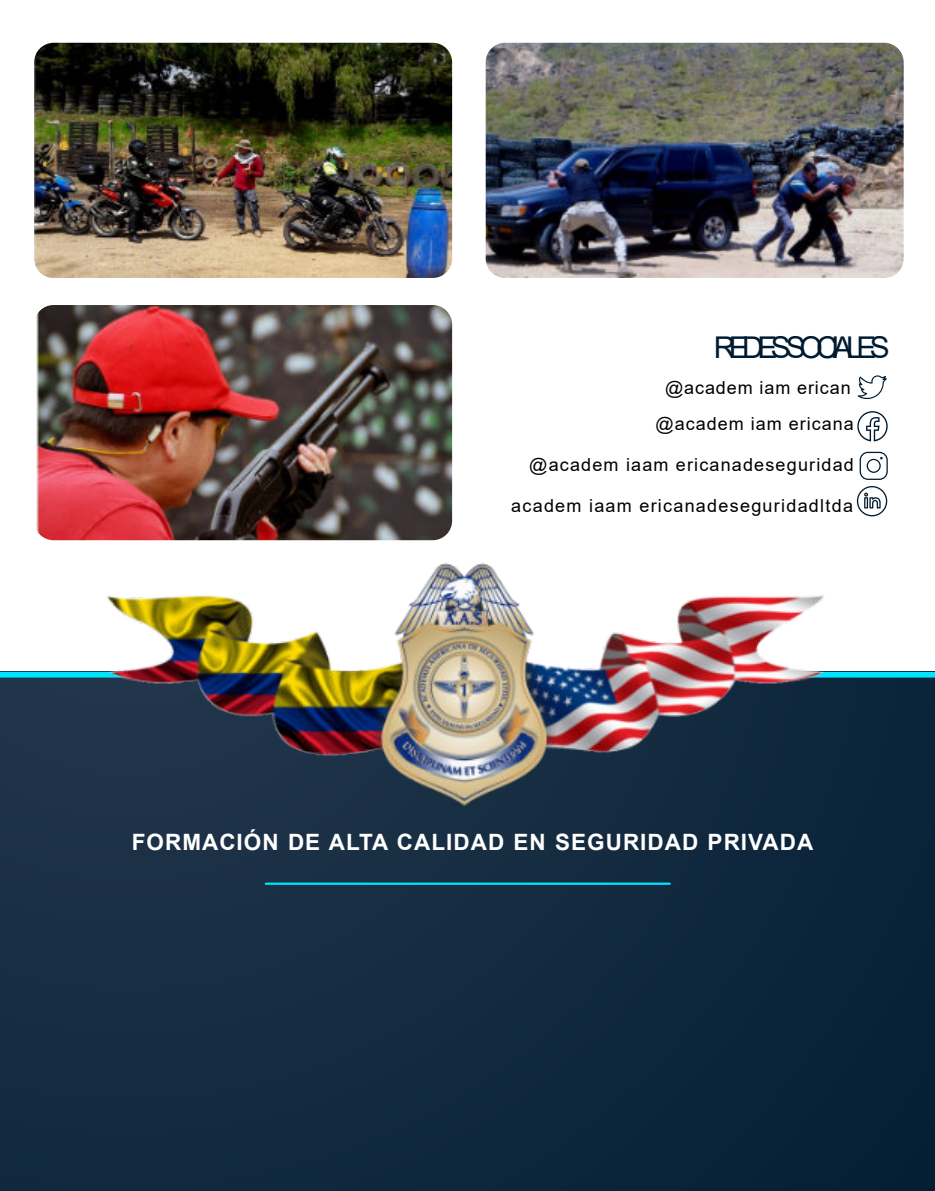
<style>
.page{position:relative;width:935px;height:1191px;background:#fff}
.page>*{position:absolute;margin:0;border:0;box-sizing:border-box;transform-origin:0 0}
.t1{font:30px "Arial";letter-spacing:-.22em;color:#001b30}
.t2{font:700 22.5px "Arial";letter-spacing:.045em;color:#fff}
.t3{font:18px "Arial";letter-spacing:.065em;color:#000}
</style>
<div class="page">
<svg style="left:0;top:677px;width:935px;height:513px;background:#11293e"></svg>
<div style="left:0;top:672px;width:935px;height:5px;background:#00e5ff"></div>
<img style="left:34px;top:43px;width:418px;height:235px;border-radius:19px">
<img style="left:34px;top:305px;width:418px;height:235px;border-radius:19px">
<img style="left:486px;top:43px;width:418px;height:235px;border-radius:19px">
<img style="left:98px;top:536px;width:744px;height:282px">
<svg style="left:860px;top:452px;width:28px;height:28px"></svg>
<svg style="left:857px;top:411px;width:31px;height:30px"></svg>
<svg style="left:858px;top:375px;width:29px;height:24px"></svg>
<svg style="left:857px;top:486px;width:30px;height:30px"></svg>
<hr style="left:266px;top:882px;width:404px;height:2px;background:#00e5ff">
<h1 class="t1" style="left:714px;top:336px;width:177px">REDESSOCIALES</h1>
<p class="t3" style="left:665px;top:381px;width:187px">@academ iam erican</p>
<p class="t3" style="left:655px;top:417px;width:200px">@academ iam ericana</p>
<p class="t3" style="left:529px;top:458px;width:326px">@academ iaam ericanadeseguridad</p>
<p class="t3" style="left:511px;top:499px;width:343px">academ iaam ericanadeseguridadltda</p>
<p class="t2" style="left:132px;top:833px;width:683px">FORMACIÓN DE ALTA CALIDAD EN SEGURIDAD PRIVADA</p>
</div>
